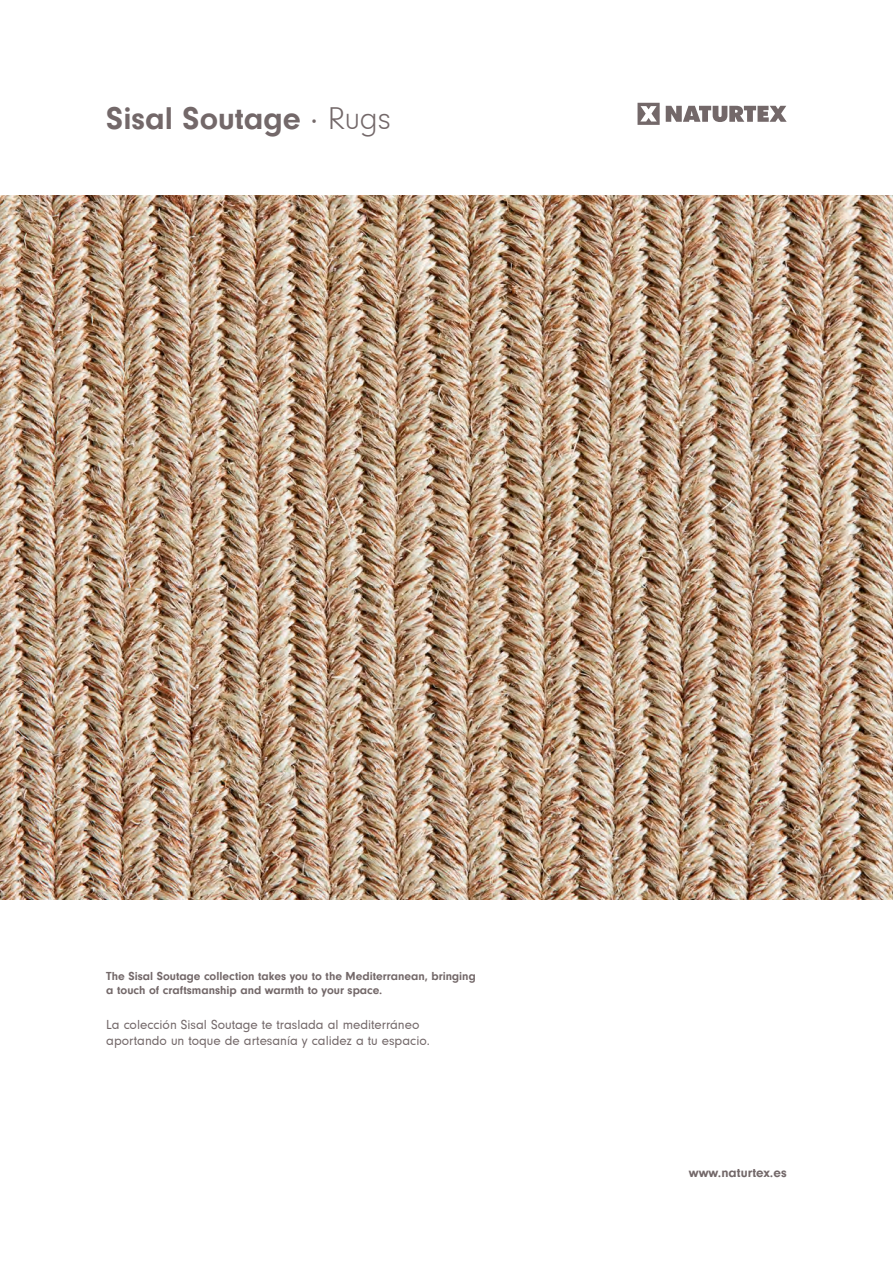
<style>
.page{position:relative;width:893px;height:1263px;background:#fff}
.page>*{position:absolute;margin:0;border:0;box-sizing:border-box;transform-origin:0 0}
.t1{font:700 32.4px "Neuzeit Gro";color:#736869}
.t2{font:13.5px/16.2px "Neuzeit Gro";color:#736869}
.t3{font:700 13.5px "Neuzeit Gro";color:#736869}
.t4{font:700 12px/14.4px "Neuzeit Gro";color:#736869}
.s1{font-weight:400}
.s2{font-weight:300}
</style>
<div class="page">
<svg style="left:637px;top:103px;width:150px;height:22px"></svg>
<img style="left:0;top:196px;width:893px;height:704px">
<p class="t1" style="left:106px;top:100px;width:286px">Sisal Soutage <span class="s1">·</span> <span class="s2">Rugs</span></p>
<p class="t4" style="left:106px;top:969px;width:371px">The Sisal Soutage collection takes you to the Mediterranean, bringing a touch of craftsmanship and warmth to your space.</p>
<p class="t2" style="left:106px;top:1017px;width:325px">La colección Sisal Soutage te traslada al mediterráneo aportando un toque de artesanía y calidez a tu espacio.</p>
<p class="t3" style="left:689px;top:1165px;width:99px">www.naturtex.es</p>
</div>
